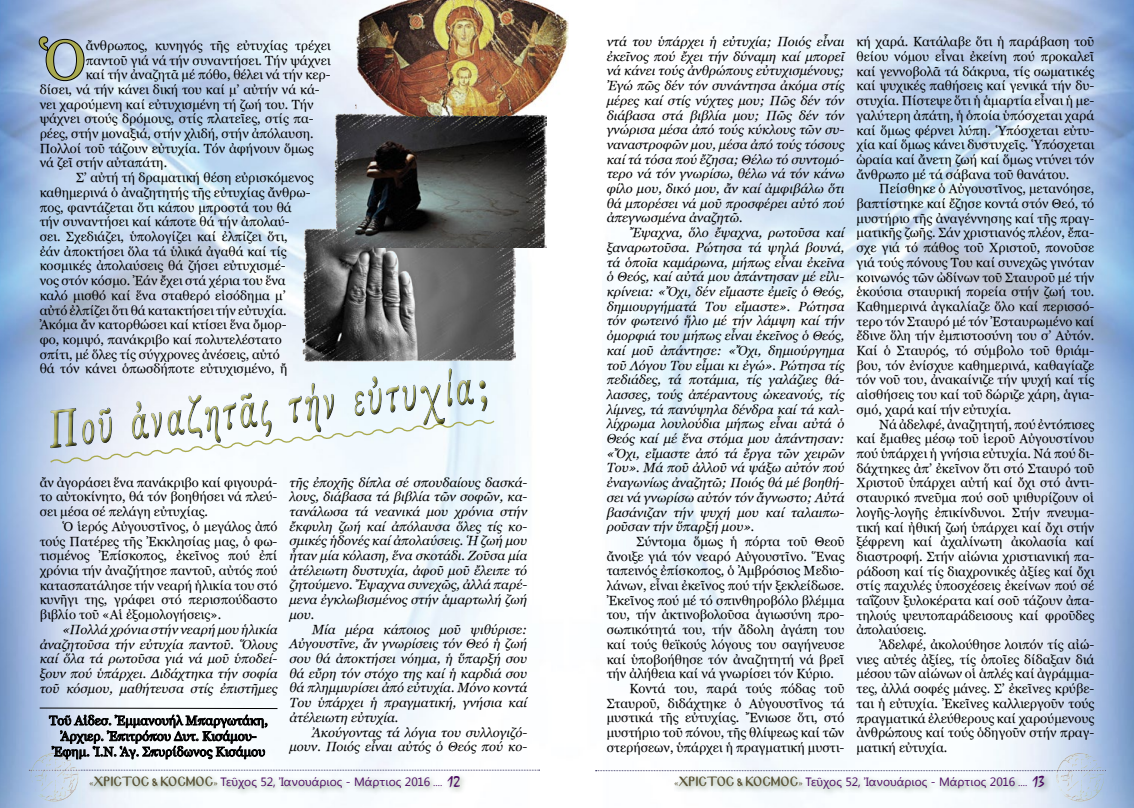
<style>
.page{position:relative;width:1134px;height:808px;background:#fff}
.page>*{position:absolute;margin:0;border:0;box-sizing:border-box;transform-origin:0 0}
.t1{font:55.4px "SK Georgia Pol Uni W";color:#a8a94f}
.t2{font:54.4px "GFS Baskerville";color:#a8a94f;scale:.71 1}
.t3{font:13px/14.7px "SK Georgia Pol Uni W";color:#000;text-align:justify}
.t4{font:13px/14.7px "SK Georgia Pol Uni W Italic";color:#000;text-align:justify}
.t5{font:12px "Segoe UI";letter-spacing:.005em;color:#4d0c62}
.s1{font-family:"Minion Pro";font-size:10px;color:#585134}
.s2{font-family:"Mg Byzantine UC Pol Normal";font-size:11.7px;color:#585134}
.s3{font-family:"Minion Pro";font-size:10px}
.s4{font-family:"Mistral";font-size:16px}
</style>
<div class="page">
<img style="left:0;top:0;width:1134px;height:808px">
<svg style="left:37px;top:35px;width:49px;height:47px;background:#919fb4"></svg>
<svg style="left:40px;top:360px;width:457px;height:110px;fill:#eef7fc"></svg>
<svg style="left:49px;top:348px;width:447px;height:117px"></svg>
<svg style="left:29px;top:707px;width:511px;height:64px"></svg>
<img style="left:303px;top:229px;width:212px;height:133px">
<img style="left:334px;top:114px;width:213px;height:133px">
<img style="left:356px;top:0;width:213px;height:127px">
<h1 class="t1" style="left:40px;top:28px;width:48px">Ὁ</h1>
<p class="t3" style="left:86px;top:38px;width:247px">ἄνθρωπος, κυνηγός τῆς εὐτυχίας τρέχει</p>
<p class="t3" style="left:86px;top:53px;width:246px">παντοῦ γιά νά τήν συναντήσει. Τήν ψάχνει</p>
<p class="t3" style="left:86px;top:67px;width:247px">καί τήν ἀναζητᾶ μέ πόθο, θέλει νά τήν κερ-</p>
<p class="t3" style="left:40px;top:82px;width:282px">δίσει, νά τήν κάνει δική του καί μ’ αὐτήν νά κά-</p>
<p class="t3" style="left:40px;top:97px;width:275px">νει χαρούμενη καί εὐτυχισμένη τή ζωή του. Τήν</p>
<p class="t3" style="left:40px;top:111px;width:276px">ψάχνει στούς δρόμους, στίς πλατεῖες, στίς πα-</p>
<p class="t3" style="left:40px;top:126px;width:276px">ρέες, στήν μοναξιά, στήν χλιδή, στήν ἀπόλαυση.</p>
<p class="t3" style="left:40px;top:141px;width:276px">Πολλοί τοῦ τάζουν εὐτυχία. Τόν ἀφήνουν ὅμως</p>
<p class="t3" style="left:40px;top:156px;width:129px">νά ζεῖ στήν αὐταπάτη.</p>
<p class="t3" style="left:76px;top:170px;width:239px">Σ’ αὐτή τή δραματική θέση εὐρισκόμενος</p>
<p class="t3" style="left:40px;top:185px;width:273px">καθημερινά ὁ ἀναζητητής τῆς εὐτυχίας ἄνθρω-</p>
<p class="t3" style="left:40px;top:200px;width:254px">πος, φαντάζεται ὅτι κάπου μπροστά του θά</p>
<p class="t3" style="left:40px;top:214px;width:252px">τήν συναντήσει καί κάποτε θά τήν ἀπολαύ-</p>
<p class="t3" style="left:40px;top:229px;width:250px">σει. Σχεδιάζει, ὑπολογίζει καί ἐλπίζει ὅτι,</p>
<p class="t3" style="left:40px;top:244px;width:249px">ἐάν ἀποκτήσει ὅλα τά ὑλικά ἀγαθά καί τίς</p>
<p class="t3" style="left:40px;top:259px;width:247px">κοσμικές ἀπολαύσεις θά ζήσει εὐτυχισμέ-</p>
<p class="t3" style="left:40px;top:273px;width:247px">νος στόν κόσμο. Ἐάν ἔχει στά χέρια του ἕνα</p>
<p class="t3" style="left:40px;top:288px;width:248px">καλό μισθό καί ἕνα σταθερό εἰσόδημα μ’</p>
<p class="t3" style="left:40px;top:303px;width:249px">αὐτό ἐλπίζει ὅτι θά κατακτήσει τήν εὐτυχία.</p>
<p class="t3" style="left:40px;top:317px;width:249px">Ἀκόμα ἄν κατορθώσει καί κτίσει ἕνα ὄμορ-</p>
<p class="t3" style="left:40px;top:332px;width:244px">φο, κομψό, πανάκριβο καί πολυτελέστατο</p>
<p class="t3" style="left:40px;top:347px;width:242px">σπίτι, μέ ὅλες τίς σύγχρονες ἀνέσεις, αὐτό</p>
<p class="t3" style="left:40px;top:361px;width:250px">θά τόν κάνει ὁπωσδήποτε εὐτυχισμένο, ἤ</p>
<h2 class="t2" style="left:45px;top:401px;width:625px;rotate:-6deg">Ποῦ ἀναζητᾶς τήν εὐτυχία;</h2>
<p class="t3" style="left:40px;top:475px;width:239px">ἄν ἀγοράσει ἕνα πανάκριβο καί φιγουρά&shy;το αὐτοκίνητο, θά τόν βοηθήσει νά πλεύ&shy;σει μέσα σέ πελάγη εὐτυχίας.</p>
<p class="t3" style="left:40px;top:519px;width:239px;text-indent:23px">Ὁ ἱερός Αὐγουστῖνος, ὁ μεγάλος ἀπό τούς Πατέρες τῆς Ἐκκλησίας μας, ὁ φω&shy;τισμένος Ἐπίσκοπος, ἐκεῖνος πού ἐπί χρόνια τήν ἀναζήτησε παντοῦ, αὐτός πού κατασπατάλησε τήν νεαρή ἡλικία του στό κυνῆγι της, γράφει στό περισπούδαστο βιβλίο τοῦ «Αἱ ἐξομολογήσεις».</p>
<p class="t4" style="left:40px;top:621px;width:239px;text-indent:23px">«Πολλά χρόνια στήν νεαρή μου ἡλικία ἀναζητοῦσα τήν εὐτυχία παντοῦ. Ὅλους καί ὅλα τά ρωτοῦσα γιά νά μοῦ ὑποδεί&shy;ξουν πού ὑπάρχει. Διδάχτηκα τήν σοφία τοῦ κόσμου, μαθήτευσα στίς ἐπιστῆμες</p>
<p class="t4" style="left:289px;top:474px;width:239px">τῆς ἐποχῆς δίπλα σέ σπουδαίους δασκά&shy;λους, διάβασα τά βιβλία τῶν σοφῶν, κα&shy;τανάλωσα τά νεανικά μου χρόνια στήν ἔκφυλη ζωή καί ἀπόλαυσα ὅλες τίς κο&shy;σμικές ἡδονές καί ἀπολαύσεις. Ἡ ζωή μου ἦταν μία κόλαση, ἕνα σκοτάδι. Ζοῦσα μία ἀτέλειωτη δυστυχία, ἀφοῦ μοῦ ἔλειπε τό ζητούμενο. Ἔψαχνα συνεχῶς, ἀλλά παρέ&shy;μενα ἐγκλωβισμένος στήν ἁμαρτωλή ζωή μου.</p>
<p class="t4" style="left:289px;top:621px;width:239px;text-indent:23px">Μία μέρα κάποιος μοῦ ψιθύρισε:<br>Αὐγουστῖνε, ἄν γνωρίσεις τόν Θεό ἡ ζωή σου θά ἀποκτήσει νόημα, ἡ ὕπαρξή σου θά εὔρη τόν στόχο της καί ἡ καρδιά σου θά πλημμυρίσει ἀπό εὐτυχία. Μόνο κοντά Του ὑπάρχει ἡ πραγματική, γνήσια καί ἀτέλειωτη εὐτυχία.</p>
<p class="t4" style="left:289px;top:724px;width:239px;text-align:right">Ἀκούγοντας τά λόγια του συλλογιζό&shy;μουν. Ποιός εἶναι αὐτός ὁ Θεός πού κο-</p>
<p class="t3" style="left:49px;top:713px;width:220px;line-height:15.6px;text-align:center">Τοῦ Αἰδεσ. Ἐμμανουήλ Μπαργωτάκη,<br>Ἀρχιερ. Ἐπιτρόπου Δυτ. Κισάμου-<br>Ἐφημ. Ἱ.Ν. Ἁγ. Σπυρίδωνος Κισάμου</p>
<p class="t4" style="left:607px;top:34px;width:239px">ντά του ὑπάρχει ἡ εὐτυχία; Ποιός εἶναι ἐκεῖνος πού ἔχει τήν δύναμη καί μπορεῖ νά κάνει τούς ἀνθρώπους εὐτυχισμένους; Ἐγώ πῶς δέν τόν συνάντησα ἀκόμα στίς μέρες καί στίς νύχτες μου; Πῶς δέν τόν διάβασα στά βιβλία μου; Πῶς δέν τόν γνώρισα μέσα ἀπό τούς κύκλους τῶν συ&shy;ναναστροφῶν μου, μέσα ἀπό τούς τόσους καί τά τόσα πού ἔζησα; Θέλω τό συντομό&shy;τερο νά τόν γνωρίσω, θέλω νά τόν κάνω φίλο μου, δικό μου, ἄν καί ἀμφιβάλω ὅτι θά μπορέσει νά μοῦ προσφέρει αὐτό πού ἀπεγνωσμένα ἀναζητῶ.</p>
<p class="t4" style="left:607px;top:225px;width:239px;text-indent:23px">Ἔψαχνα, ὅλο ἔψαχνα, ρωτοῦσα καί ξαναρωτοῦσα. Ρώτησα τά ψηλά βουνά, τά ὁποῖα καμάρωνα, μήπως εἶναι ἐκεῖνα ὁ Θεός, καί αὐτά μου ἀπάντησαν μέ εἰλι&shy;κρίνεια: «Ὄχι, δέν εἴμαστε ἐμεῖς ὁ Θεός, δημιουργήματά Του εἴμαστε». Ρώτησα τόν φωτεινό ἥλιο μέ τήν λάμψη καί τήν ὀμορφιά του μήπως εἶναι ἐκεῖνος ὁ Θεός, καί μοῦ ἀπάντησε: «Ὄχι, δημιούργημα τοῦ Λόγου Του εἶμαι κι ἐγώ». Ρώτησα τίς πεδιάδες, τά ποτάμια, τίς γαλάζιες θά&shy;λασσες, τούς ἀπέραντους ὠκεανούς, τίς λίμνες, τά πανύψηλα δένδρα καί τά καλ&shy;λίχρωμα λουλούδια μήπως εἶναι αὐτά ὁ Θεός καί μέ ἕνα στόμα μου ἀπάντησαν: «Ὄχι, εἴμαστε ἀπό τά ἔργα τῶν χειρῶν Του». Μά ποῦ ἀλλοῦ νά ψάξω αὐτόν πού ἐναγωνίως ἀναζητῶ; Ποιός θά μέ βοηθή&shy;σει νά γνωρίσω αὐτόν τόν ἄγνωστο; Αὐτά βασάνιζαν τήν ψυχή μου καί ταλαιπω&shy;ροῦσαν τήν ὕπαρξή μου».</p>
<p class="t3" style="left:636px;top:534px;width:209px">Σύντομα ὅμως ἡ πόρτα τοῦ Θεοῦ</p>
<p class="t3" style="left:607px;top:549px;width:239px">ἄνοιξε γιά τόν νεαρό Αὐγουστῖνο. Ἕνας</p>
<p class="t3" style="left:607px;top:563px;width:239px">ταπεινός ἐπίσκοπος, ὁ Ἀμβρόσιος Μεδιο-</p>
<p class="t3" style="left:607px;top:578px;width:239px">λάνων, εἶναι ἐκεῖνος πού τήν ξεκλείδωσε.</p>
<p class="t3" style="left:607px;top:593px;width:239px">Ἐκεῖνος πού μέ τό σπινθηροβόλο βλέμμα</p>
<p class="t3" style="left:607px;top:608px;width:239px">του, τήν ἀκτινοβολοῦσα ἁγιωσύνη προ-</p>
<p class="t3" style="left:607px;top:622px;width:239px">σωπικότητά του, τήν ἄδολη ἀγάπη του</p>
<p class="t3" style="left:607px;top:637px;width:239px">καί τούς θεϊκούς λόγους του σαγήνευσε</p>
<p class="t3" style="left:607px;top:652px;width:239px">καί ὑποβοήθησε τόν ἀναζητητή νά βρεῖ</p>
<p class="t3" style="left:607px;top:666px;width:229px">τήν ἀλήθεια καί νά γνωρίσει τόν Κύριο.</p>
<p class="t3" style="left:629px;top:681px;width:217px">Κοντά του, παρά τούς πόδας τοῦ</p>
<p class="t3" style="left:607px;top:696px;width:239px">Σταυροῦ, διδάχτηκε ὁ Αὐγουστῖνος τά</p>
<p class="t3" style="left:607px;top:710px;width:239px">μυστικά τῆς εὐτυχίας. Ἔνιωσε ὅτι, στό</p>
<p class="t3" style="left:607px;top:725px;width:239px">μυστήριο τοῦ πόνου, τῆς θλίψεως καί τῶν</p>
<p class="t3" style="left:607px;top:740px;width:239px">στερήσεων, ὑπάρχει ἡ πραγματική μυστι-</p>
<p class="t3" style="left:856px;top:34px;width:239px">κή χαρά. Κατάλαβε ὅτι ἡ παράβαση τοῦ θείου νόμου εἶναι ἐκείνη πού προκαλεῖ καί γεννοβολᾶ τά δάκρυα, τίς σωματικές καί ψυχικές παθήσεις καί γενικά τήν δυ&shy;στυχία. Πίστεψε ὅτι ἡ ἁμαρτία εἶναι ἡ με&shy;γαλύτερη ἀπάτη, ἡ ὁποία ὑπόσχεται χαρά καί ὅμως φέρνει λύπη. Ὑπόσχεται εὐτυ&shy;χία καί ὅμως κάνει δυστυχεῖς. Ὑπόσχεται ὡραία καί ἄνετη ζωή καί ὅμως ντύνει τόν ἄνθρωπο μέ τά σάβανα τοῦ θανάτου.</p>
<p class="t3" style="left:856px;top:181px;width:239px;text-indent:23px">Πείσθηκε ὁ Αὐγουστῖνος, μετανόησε, βαπτίστηκε καί ἔζησε κοντά στόν Θεό, τό μυστήριο τῆς ἀναγέννησης καί τῆς πραγ&shy;ματικῆς ζωῆς. Σάν χριστιανός πλέον, ἔπα&shy;σχε γιά τό πάθος τοῦ Χριστοῦ, πονοῦσε γιά τούς πόνους Του καί συνεχῶς γινόταν κοινωνός τῶν ὠδίνων τοῦ Σταυροῦ μέ τήν ἑκούσια σταυρική πορεία στήν ζωή του.<br>Καθημερινά ἀγκαλίαζε ὅλο καί περισσό&shy;τερο τόν Σταυρό μέ τόν Ἐσταυρωμένο καί ἔδινε ὅλη τήν ἐμπιστοσύνη του σ’ Αὐτόν.<br>Καί ὁ Σταυρός, τό σύμβολο τοῦ θριάμ&shy;βου, τόν ἐνίσχυε καθημερινά, καθαγίαζε τόν νοῦ του, ἀνακαίνιζε τήν ψυχή καί τίς αἰσθήσεις του καί τοῦ δώριζε χάρη, ἁγια&shy;σμό, χαρά καί τήν εὐτυχία.</p>
<p class="t3" style="left:856px;top:417px;width:239px;text-indent:23px">Νά ἀδελφέ, ἀναζητητή, πού ἐντόπισες καί ἔμαθες μέσῳ τοῦ ἱεροῦ Αὐγουστίνου πού ὑπάρχει ἡ γνήσια εὐτυχία. Νά πού δι&shy;δάχτηκες ἀπ’ ἐκεῖνον ὅτι στό Σταυρό τοῦ Χριστοῦ ὑπάρχει αὐτή καί ὄχι στό ἀντι&shy;σταυρικό πνεῦμα πού σοῦ ψιθυρίζουν οἱ λογῆς-λογῆς ἐπικίνδυνοι. Στήν πνευμα&shy;τική καί ἠθική ζωή ὑπάρχει καί ὄχι στήν ξέφρενη καί ἀχαλίνωτη ἀκολασία καί διαστροφή. Στήν αἰώνια χριστιανική πα&shy;ράδοση καί τίς διαχρονικές ἀξίες καί ὄχι στίς παχυλές ὑποσχέσεις ἐκείνων πού σέ ταΐζουν ξυλοκέρατα καί σοῦ τάζουν ἀπα&shy;τηλούς ψευτοπαράδεισους καί φροῦδες ἀπολαύσεις.</p>
<p class="t3" style="left:856px;top:637px;width:239px;text-indent:23px">Ἀδελφέ, ἀκολούθησε λοιπόν τίς αἰώ&shy;νιες αὐτές ἀξίες, τίς ὁποῖες δίδαξαν διά μέσου τῶν αἰώνων οἱ ἁπλές καί ἀγράμμα&shy;τες, ἀλλά σοφές μάνες. Σ’ ἐκεῖνες κρύβε&shy;ται ἡ εὐτυχία. Ἐκεῖνες καλλιεργοῦν τούς πραγματικά ἐλεύθερους καί χαρούμενους ἀνθρώπους καί τούς ὁδηγοῦν στήν πραγ&shy;ματική εὐτυχία.</p>
<p class="t5" style="left:89px;top:773px;width:372px"><span class="s1">«</span><span class="s2">ΧΡΙΣΤΟΣ &amp; ΚΟΣΜΟΣ</span><span class="s1">»</span> Τεῦχος 52, Ἰανουάριος - Μάρτιος 2016 <span class="s3">....</span> <span class="s4">12</span></p>
<p class="t5" style="left:674px;top:773px;width:372px"><span class="s1">«</span><span class="s2">ΧΡΙΣΤΟΣ &amp; ΚΟΣΜΟΣ</span><span class="s1">»</span> Τεῦχος 52, Ἰανουάριος - Μάρτιος 2016 <span class="s3">....</span> <span class="s4">13</span></p>
</div>
